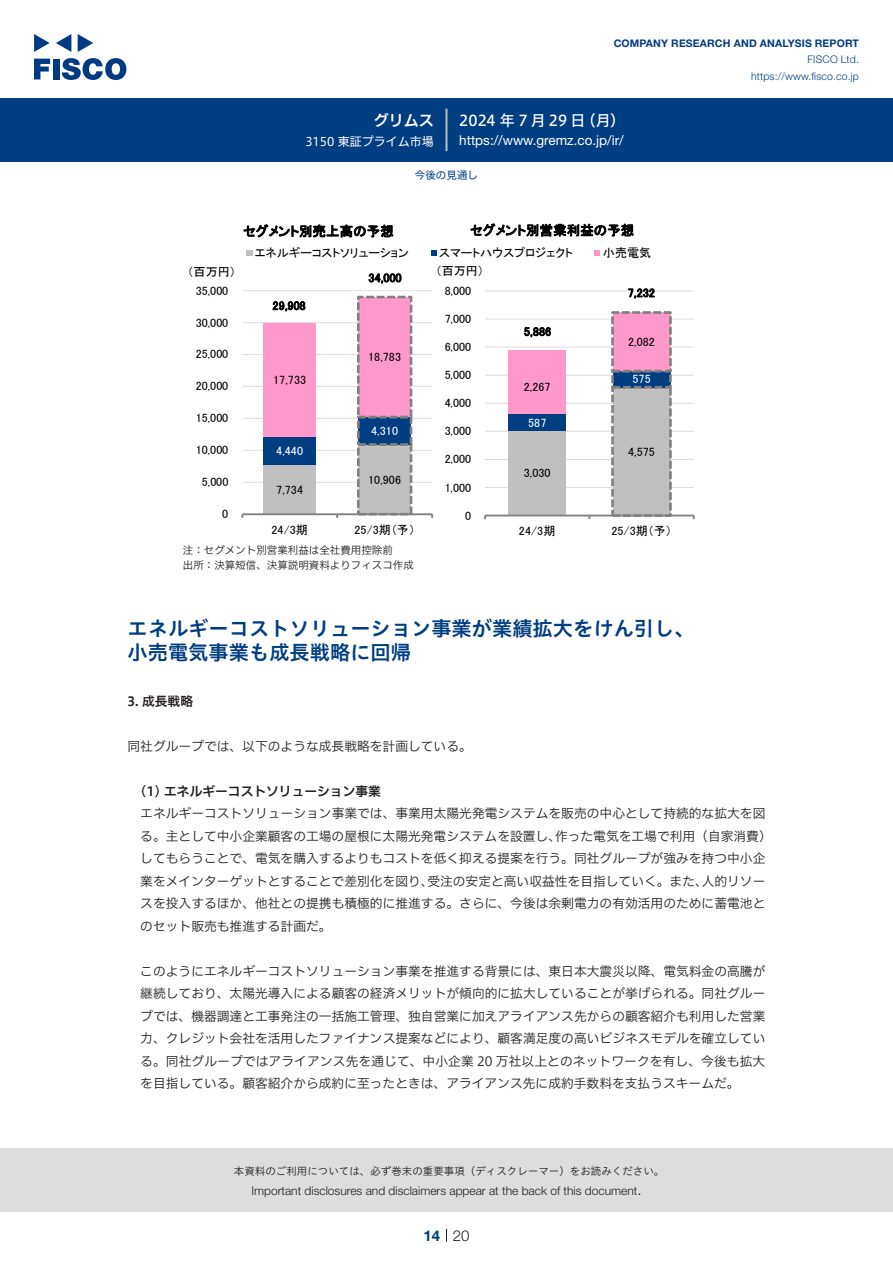
<style>
.page{position:relative;width:893px;height:1263px;background:#fff}
.page>*{position:absolute;margin:0;border:0;box-sizing:border-box;transform-origin:0 0}
.中タイトル{font:20.25px/24px "Hiragino UD Sans Std W6";color:#003d81}
.t1{font:15px "Hiragino UD Sans F Std N W5";letter-spacing:.01em;color:#fff}
.t2{font:15px "Hiragino UD Sans F Std N W6";color:#fff}
.t3{font:300 15px "Helvetica Neue LT Std";color:#231f20}
.t4{font:700 15px "Helvetica Neue LT Std";color:#003d81}
.t5{font:13.5px "Helvetica Neue LT Std";color:#fff}
.t6{font:13.5px "MS P Gothic";letter-spacing:.005em;color:#000}
.本文3mm{font:12.75px/22.5px "Hiragino UD Sans F Std N W3";color:#231f20}
.本文{font:12.75px "Hiragino UD Sans F Std N W3";color:#231f20}
.小タイトル3mm{font:12.75px "Hiragino UD Sans F Std N W6";color:#231f20}
.小タイトル{font:12.75px "Hiragino UD Sans F Std N W6";color:#231f20}
.t7{font:12px "MS P Gothic";letter-spacing:.005em;color:#000}
.t8{font:300 12px "Helvetica Neue LT Std";color:#231f20}
.t9{font:12px "MS P Gothic";letter-spacing:.005em;color:#fff}
.t10{font:12px "Hiragino UD Sans F Std N W4";color:#fff}
.表組み基本スタイル{font:10.5px "Hiragino UD Sans F Std N W3";color:#231f20}
.t11{font:10.5px "Hiragino UD Sans Std W3";color:#231f20}
.t12{font:700 10.5px "Helvetica Neue LT Std";letter-spacing:.015em;color:#003d81}
.t13{font:300 10.5px/16.5px "Helvetica Neue LT Std";letter-spacing:.015em;color:#003d81;text-align:right}
.ヘッダー{font:10.5px "Hiragino UD Sans F Std N W4";color:#003d81}
</style>
<div class="page">
<div style="left:0;top:1148px;width:893px;height:64px;background:#ddd"></div>
<svg style="left:34px;top:59px;width:16px;height:20px"></svg>
<div style="left:53px;top:59px;width:6px;height:20px;background:#003a83"></div>
<svg style="left:62px;top:58px;width:64px;height:22px"></svg>
<svg style="left:34px;top:34px;width:16px;height:18px"></svg>
<svg style="left:78px;top:34px;width:15px;height:18px"></svg>
<svg style="left:56px;top:34px;width:15px;height:18px"></svg>
<div style="left:0;top:98px;width:893px;height:64px;background:#003d81"></div>
<hr style="left:445px;top:109px;width:3px;height:42px;background:#b5b5b6">
<svg style="left:446px;top:1229px;width:1px;height:13px"></svg>
<hr style="left:242px;top:482px;width:190px;height:1px;background:#ddd">
<hr style="left:242px;top:450px;width:190px;height:1px;background:#ddd">
<hr style="left:242px;top:418px;width:190px;height:1px;background:#ddd">
<hr style="left:242px;top:386px;width:190px;height:1px;background:#ddd">
<hr style="left:242px;top:354px;width:190px;height:1px;background:#ddd">
<hr style="left:242px;top:322px;width:190px;height:1px;background:#ddd">
<hr style="left:242px;top:290px;width:190px;height:1px;background:#ddd">
<div style="left:358px;top:444px;width:53px;height:70px;background:#c0c0c0"></div>
<div style="left:357px;top:443px;width:55px;height:72px;border:3px dashed #808080"></div>
<div style="left:263px;top:465px;width:53px;height:49px;background:#c0c0c0"></div>
<div style="left:358px;top:417px;width:53px;height:27px;background:#003d81"></div>
<div style="left:357px;top:416px;width:55px;height:30px;border:3px dashed #808080"></div>
<div style="left:263px;top:436px;width:53px;height:29px;background:#003d81"></div>
<div style="left:358px;top:297px;width:53px;height:120px;background:#f9c"></div>
<div style="left:357px;top:296px;width:55px;height:122px;border:3px dashed #808080"></div>
<div style="left:263px;top:323px;width:53px;height:113px;background:#f9c"></div>
<hr style="left:242px;top:513px;width:190px;height:2px;background:#808080">
<svg style="left:246px;top:250px;width:6px;height:6px"></svg>
<svg style="left:431px;top:250px;width:6px;height:6px"></svg>
<svg style="left:594px;top:250px;width:6px;height:6px"></svg>
<hr style="left:485px;top:487px;width:209px;height:1px;background:#ddd">
<hr style="left:485px;top:459px;width:209px;height:1px;background:#ddd">
<hr style="left:485px;top:431px;width:209px;height:1px;background:#ddd">
<hr style="left:485px;top:403px;width:209px;height:1px;background:#ddd">
<hr style="left:485px;top:375px;width:209px;height:1px;background:#ddd">
<hr style="left:485px;top:347px;width:209px;height:1px;background:#ddd">
<hr style="left:485px;top:319px;width:209px;height:1px;background:#ddd">
<hr style="left:485px;top:291px;width:209px;height:1px;background:#ddd">
<div style="left:612px;top:387px;width:58px;height:129px;background:#c0c0c0"></div>
<div style="left:611px;top:386px;width:61px;height:131px;border:3px dashed #808080"></div>
<div style="left:508px;top:431px;width:58px;height:84px;background:#c0c0c0"></div>
<div style="left:612px;top:371px;width:58px;height:16px;background:#003d81"></div>
<div style="left:611px;top:370px;width:61px;height:18px;border:3px dashed #808080"></div>
<div style="left:508px;top:414px;width:58px;height:17px;background:#003d81"></div>
<div style="left:612px;top:312px;width:58px;height:59px;background:#f9c"></div>
<div style="left:611px;top:311px;width:61px;height:61px;border:3px dashed #808080"></div>
<div style="left:508px;top:350px;width:58px;height:64px;background:#f9c"></div>
<hr style="left:485px;top:515px;width:209px;height:1px;background:#808080">
<p class="t2" style="left:374px;top:109px;width:62px">グリムス</p>
<p class="t10" style="left:305px;top:132px;width:130px">3150 東証プライム市場</p>
<p class="t12" style="left:614px;top:37px;width:247px">COMPANY RESEARCH AND ANALYSIS REPORT</p>
<p class="t13" style="left:751px;top:51px;width:109px">FISCO Ltd. https://www.fisco.co j p.</p>
<p class="t1" style="left:581px;top:109px;width:46px">（月(</p>
<p class="t1" style="left:459px;top:109px;width:128px">2024 年 7月29 日</p>
<p class="t5" style="left:459px;top:132px;width:166px">https://www.gremz. c o j p. /i r/</p>
<p class="t6" style="left:243px;top:224px;width:152px">セグメント別売上高の予想</p>
<p class="ヘッダー" style="left:415px;top:167px;width:64px">今後の見通し</p>
<p class="t6" style="left:470px;top:223px;width:166px">セグメント別営業利益の予想</p>
<p class="t7" style="left:255px;top:247px;width:155px">エネルギーコストソリューション</p>
<p class="t7" style="left:439px;top:247px;width:135px">スマートハウスプロジェクト</p>
<p class="t7" style="left:603px;top:247px;width:50px">小売電気</p>
<p class="t7" style="left:188px;top:265px;width:50px">（百万円(</p>
<p class="t7" style="left:368px;top:272px;width:35px">34,000</p>
<p class="t7" style="left:436px;top:265px;width:50px">（百万円(</p>
<p class="t7" style="left:196px;top:284px;width:34px">35,000</p>
<p class="t7" style="left:445px;top:285px;width:28px">8,000</p>
<p class="t7" style="left:628px;top:287px;width:29px">7,232</p>
<p class="t7" style="left:272px;top:300px;width:35px">29,908</p>
<p class="t7" style="left:196px;top:316px;width:34px">30,000</p>
<p class="t7" style="left:196px;top:348px;width:34px">25,000</p>
<p class="t7" style="left:368px;top:351px;width:34px">18,783</p>
<p class="t7" style="left:445px;top:313px;width:28px">7,000</p>
<p class="t7" style="left:445px;top:341px;width:28px">6,000</p>
<p class="t7" style="left:524px;top:325px;width:29px">5,886</p>
<p class="t7" style="left:628px;top:336px;width:28px">2,082</p>
<p class="t7" style="left:196px;top:380px;width:34px">20,000</p>
<p class="t7" style="left:273px;top:374px;width:34px">17,733</p>
<p class="t7" style="left:445px;top:369px;width:28px">5,000</p>
<p class="t7" style="left:524px;top:381px;width:28px">2,267</p>
<p class="t9" style="left:632px;top:373px;width:20px">575</p>
<p class="t7" style="left:445px;top:397px;width:28px">4,000</p>
<p class="t7" style="left:196px;top:412px;width:34px">15,000</p>
<p class="t9" style="left:371px;top:425px;width:28px">4,310</p>
<p class="t7" style="left:445px;top:425px;width:28px">3,000</p>
<p class="t9" style="left:528px;top:416px;width:20px">587</p>
<p class="t7" style="left:196px;top:444px;width:34px">10,000</p>
<p class="t9" style="left:276px;top:445px;width:28px">4,440</p>
<p class="t7" style="left:445px;top:453px;width:28px">2,000</p>
<p class="t7" style="left:628px;top:445px;width:28px">4,575</p>
<p class="t7" style="left:202px;top:476px;width:28px">5,000</p>
<p class="t7" style="left:276px;top:484px;width:28px">7,734</p>
<p class="t7" style="left:368px;top:473px;width:34px">10,906</p>
<p class="t7" style="left:445px;top:481px;width:28px">1,000</p>
<p class="t7" style="left:524px;top:467px;width:28px">3,030</p>
<p class="t7" style="left:222px;top:508px;width:8px">0</p>
<p class="t7" style="left:465px;top:509px;width:8px">0</p>
<p class="t7" style="left:271px;top:523px;width:38px">24/3期</p>
<p class="t7" style="left:354px;top:523px;width:62px">25/3期予（ (</p>
<p class="t7" style="left:519px;top:525px;width:38px">24/3期</p>
<p class="t7" style="left:611px;top:525px;width:62px">25/3期予（ (</p>
<p class="表組み基本スタイル" style="left:183px;top:542px;width:212px">注：セグメント別営業利益は全社費用控除前</p>
<p class="表組み基本スタイル" style="left:183px;top:557px;width:232px">出所：決算短信、決算説明資料よりフィスコ作成</p>
<p class="中タイトル" style="left:128px;top:615px;width:568px">エネルギーコストソリューション事業が業績拡大をけん引し、小売電気事業も成長戦略に回帰</p>
<p class="小タイトル" style="left:128px;top:691px;width:67px">3. 成長戦略</p>
<p class="本文" style="left:128px;top:736px;width:346px">同社グループでは、以下のような成長戦略を計画している。</p>
<p class="小タイトル3mm" style="left:140px;top:781px;width:242px">1( ) エネルギーコストソリューション事業</p>
<p class="本文3mm" style="left:555px;top:801px;width:218px;text-indent:-415px">エネルギーコストソリューション事業では、事業用太陽光発電システムを販売の中心として持続的な拡大を図作った電気を工場で利用（自家消費(</p>
<p class="本文3mm" style="left:140px;top:824px;width:422px">る。主として中小企業顧客の工場の屋根に太陽光発電システムを設置し、</p>
<p class="本文3mm" style="left:140px;top:846px;width:627px">してもらうことで、電気を購入するよりもコストを低く抑える提案を行う。同社グループが強みを持つ中小企</p>
<p class="本文3mm" style="left:702px;top:869px;width:65px">人的リソー</p>
<p class="本文3mm" style="left:140px;top:869px;width:627px">業をメインターゲットとすることで差別化を図り、<br>スを投入するほか、他社との提携も積極的に推進する。さらに、今後は余剰電力の有効活用のために蓄電池とのセット販売も推進する計画だ。</p>
<p class="本文3mm" style="left:140px;top:959px;width:627px;text-align:justify">このようにエネルギーコストソリューション事業を推進する背景には、東日本大震災以降、電気料金の高騰が継続しており、太陽光導入による顧客の経済メリットが傾向的に拡大していることが挙げられる。同社グループでは、機器調達と工事発注の一括施工管理、独自営業に加えアライアンス先からの顧客紹介も利用した営業力、クレジット会社を活用したファイナンス提案などにより、顧客満足度の高いビジネスモデルを確立している。同社グループではアライアンス先を通じて、中小企業 20 万社以上とのネットワークを有し、今後も拡大を目指している。顧客紹介から成約に至ったときは、アライアンス先に成約手数料を支払うスキームだ。</p>
<p class="本文3mm" style="left:427px;top:869px;width:282px">受注の安定と高い収益性を目指していく。また、</p>
<p class="t11" style="left:234px;top:1163px;width:432px">本資料のご利用については、必ず巻末の重要事項（ディスクレーマー）をお読みください。</p>
<p class="t3" style="left:637px;top:1180px;width:6px">.</p>
<p class="t8" style="left:251px;top:1183px;width:387px">Important disclosures and disclaimers appear at the back of this document</p>
<p class="t4" style="left:423px;top:1226px;width:18px">14</p>
<p class="t3" style="left:453px;top:1226px;width:18px">20</p>
</div>
